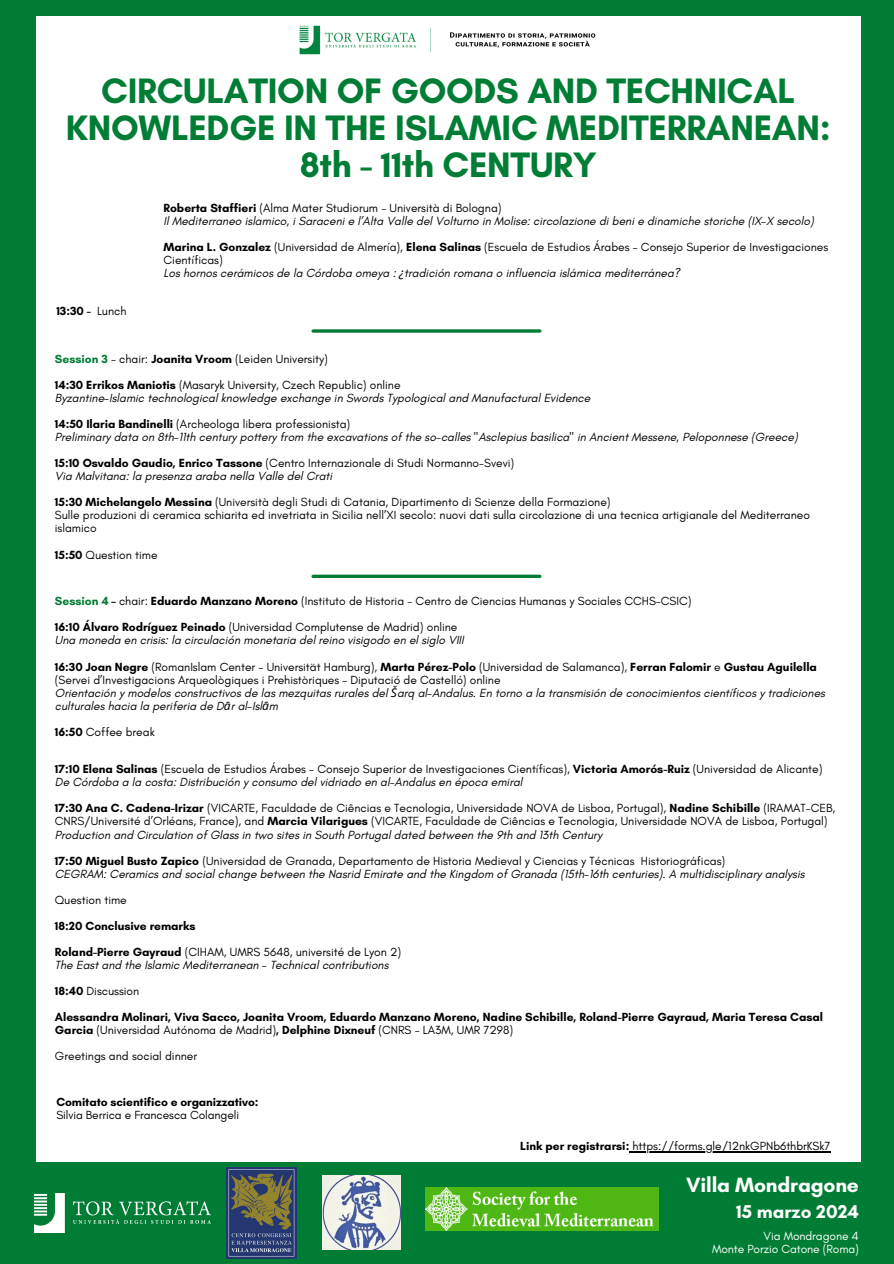
<style>
.page{position:relative;width:894px;height:1264px;background:#fff}
.page>*{position:absolute;margin:0;border:0;box-sizing:border-box;transform-origin:0 0}
.t1{font:700 36px/37.2px "Glacial Indifference";letter-spacing:-.01em;color:#007d34;text-align:center}
.t2{font:700 21px "Glacial Indifference";letter-spacing:-.01em;color:#fff}
.t3{font:700 18.9px "Glacial Indifference";color:#fff}
.t4{font:12px/13px "Glacial Indifference";color:#000}
.t5{font:italic 12px/13px "Glacial Indifference";color:#000}
.t6{font:700 12px/13px "Glacial Indifference";color:#000}
.t7{font:12px "Glacial Indifference";letter-spacing:-.01em;color:#fff}
.s1{font-weight:400}
.s2{font-weight:700}
.s3{font-family:"Noto Sans"}
.s4{font-weight:700;color:#007d34}
</style>
<div class="page">
<div style="left:0;top:0;width:893px;height:1263px;background:#007d34"></div>
<div style="left:36px;top:16px;width:824px;height:1146px;background:#fff"></div>
<img style="left:35px;top:1193px;width:175px;height:39px">
<img style="left:322px;top:1175px;width:79px;height:74px">
<img style="left:426px;top:1187px;width:232px;height:42px">
<img style="left:226px;top:1167px;width:71px;height:91px">
<hr style="left:632px;top:1151px;width:198px;height:1px;background:#000">
<svg style="left:313px;top:329px;width:226px;height:4px"></svg>
<svg style="left:313px;top:574px;width:226px;height:4px"></svg>
<img style="left:299px;top:25px;width:297px;height:30px">
<h1 class="t1" style="left:66px;top:72px;width:766px">CIRCULATION OF GOODS AND TECHNICAL<br>KNOWLEDGE IN THE ISLAMIC MEDITERRANEAN:<br>8th - 11th CENTURY</h1>
<h2 class="t6" style="left:56px;top:304px;width:72px">13:30 - <span class="s1">Lunch</span></h2>
<p class="t4" style="left:163px;top:201px;width:339px"><span class="s2">Roberta Staffieri</span> (Alma Mater Studiorum - Università di Bologna)</p>
<p class="t5" style="left:163px;top:214px;width:651px">Il Mediterraneo islamico, i Saraceni e l’Alta Valle del Volturno in Molise: circolazione di beni e dinamiche storiche (IX-X secolo)</p>
<p class="t4" style="left:163px;top:240px;width:666px"><span class="s2">Marina L. Gonzalez</span> (Universidad de Almería), <span class="s2">Elena Salinas</span> (Escuela de Estudios Árabes - Consejo Superior de Investigaciones<br>Científicas)</p>
<p class="t5" style="left:163px;top:266px;width:518px">Los hornos cerámicos de la Córdoba omeya : <span class="s3">¿</span>tradición romana o influencia islámica mediterránea?</p>
<p class="t4" style="left:55px;top:352px;width:274px"><span class="s4">Session 3</span> - chair: <span class="s2">Joanita Vroom</span> (Leiden University)</p>
<p class="t4" style="left:55px;top:378px;width:347px"><span class="s2">14:30 Errikos Maniotis</span> (Masaryk University, Czech Republic) online</p>
<p class="t5" style="left:55px;top:391px;width:537px">Byzantine-Islamic technological knowledge exchange in Swords Typological and Manufactural Evidence</p>
<p class="t4" style="left:55px;top:417px;width:297px"><span class="s2">14:50 Ilaria Bandinelli</span> (Archeologa libera professionista)</p>
<p class="t5" style="left:55px;top:430px;width:744px">Preliminary data on 8th-11th century pottery from the excavations of the so-calles "Asclepius basilica" in Ancient Messene, Peloponnese (Greece)</p>
<p class="t4" style="left:55px;top:456px;width:460px"><span class="s2">15:10 Osvaldo Gaudio, Enrico Tassone</span> (Centro Internazionale di Studi Normanno-Svevi)</p>
<p class="t5" style="left:55px;top:469px;width:279px">Via Malvitana: la presenza araba nella Valle del Crati</p>
<p class="t4" style="left:55px;top:495px;width:557px"><span class="s2">15:30 Michelangelo Messina</span> (Università degli Studi di Catania, Dipartimento di Scienze della Formazione)</p>
<p class="t4" style="left:55px;top:508px;width:756px">Sulle produzioni di ceramica schiarita ed invetriata in Sicilia nell’XI secolo: nuovi dati sulla circolazione di una tecnica artigianale del Mediterraneo islamico</p>
<p class="t4" style="left:55px;top:548px;width:104px"><span class="s2">15:50</span> Question time</p>
<p class="t4" style="left:55px;top:594px;width:638px"><span class="s4">Session 4</span> <span class="s2">–</span> chair: <span class="s2">Eduardo Manzano Moreno</span> (Instituto de Historia - Centro de Ciencias Humanas y Sociales CCHS-CSIC)</p>
<p class="t4" style="left:55px;top:620px;width:404px"><span class="s2">16:10 Álvaro Rodríguez Peinado</span> (Universidad Complutense de Madrid) online</p>
<p class="t5" style="left:55px;top:633px;width:410px">Una moneda en crisis: la circulación monetaria del reino visigodo en el siglo VIII</p>
<p class="t4" style="left:55px;top:659px;width:763px"><span class="s2">16:30 Joan Negre</span> (RomanIslam Center - Universität Hamburg), <span class="s2">Marta Pérez-Polo</span> (Universidad de Salamanca), <span class="s2">Ferran Falomir</span> e <span class="s2">Gustau Aguilella </span>(Servei d’Investigacions Arqueològiques i Prehistòriques – Diputació de Castelló) online</p>
<p class="t5" style="left:55px;top:686px;width:771px">Orientación y modelos constructivos de las mezquitas rurales del <span class="s3">Š</span>arq al-Andalus. En torno a la transmisión de conocimientos científicos y tradiciones culturales hacia la periferia de D<span class="s3">ā</span>r al-Isl<span class="s3">ā</span>m</p>
<p class="t4" style="left:55px;top:725px;width:101px"><span class="s2">16:50</span> Coffee break</p>
<p class="t4" style="left:55px;top:762px;width:768px"><span class="s2">17:10 Elena Salinas</span> (Escuela de Estudios Árabes - Consejo Superior de Investigaciones Científicas), <span class="s2">Victoria Amorós-Ruiz</span> (Universidad de Alicante)</p>
<p class="t5" style="left:55px;top:775px;width:469px">De Córdoba a la costa: Distribución y consumo del vidriado en al-Andalus en época emiral</p>
<h3 class="t4" style="left:55px;top:801px;width:781px"><span class="s2">17:30 Ana C. Cadena-Irizar</span> (VICARTE, Faculdade de Ciências e Tecnologia, Universidade NOVA de Lisboa, Portugal), <span class="s2">Nadine Schibille</span> (IRAMAT-CEB,<br>CNRS/Université d’Orléans, France), and <span class="s2">Marcia Vilarigues</span> (VICARTE, Faculdade de Ciências e Tecnologia, Universidade NOVA de Lisboa, Portugal)</h3>
<p class="t5" style="left:55px;top:827px;width:548px">Production and Circulation of Glass in two sites in South Portugal dated between the 9th and 13th Century</p>
<p class="t4" style="left:55px;top:853px;width:671px"><span class="s2">17:50 Miguel Busto Zapico</span> (Universidad de Granada, Departamento de Historia Medieval y Ciencias y Técnicas Historiográficas)</p>
<p class="t5" style="left:55px;top:866px;width:751px">CEGRAM: Ceramics and social change between the Nasrid Emirate and the Kingdom of Granada (15th-16th centuries). A multidisciplinary analysis</p>
<p class="t4" style="left:55px;top:892px;width:73px">Question time</p>
<p class="t6" style="left:55px;top:918px;width:142px">18:20 Conclusive remarks</p>
<p class="t4" style="left:55px;top:945px;width:347px"><span class="s2">Roland-Pierre Gayraud</span> (CIHAM, UMRS 5648, université de Lyon 2)</p>
<p class="t5" style="left:55px;top:958px;width:335px">The East and the Islamic Mediterranean - Technical contributions</p>
<p class="t4" style="left:55px;top:984px;width:86px"><span class="s2">18:40</span> Discussion</p>
<p class="t6" style="left:55px;top:1010px;width:769px">Alessandra Molinari, Viva Sacco, Joanita Vroom, Eduardo Manzano Moreno, Nadine Schibille, Roland-Pierre Gayraud, Maria Teresa Casal<br>Garcia <span class="s1">(Universidad Autónoma de Madrid)</span>, Delphine Dixneuf <span class="s1">(CNRS - LA3M, UMR 7298)</span></p>
<p class="t4" style="left:55px;top:1049px;width:144px">Greetings and social dinner</p>
<h2 class="t6" style="left:56px;top:1095px;width:203px">Comitato scientifico e organizzativo:</h2>
<p class="t4" style="left:56px;top:1108px;width:184px">Silvia Berrica e Francesca Colangeli</p>
<p class="t4" style="left:520px;top:1139px;width:311px"><span class="s2">Link per registrarsi:</span> https://forms.gle/12nkGPNb6thbrKSk7</p>
<p class="t2" style="left:686px;top:1172px;width:174px">Villa Mondragone</p>
<p class="t3" style="left:735px;top:1200px;width:124px">15 marzo 2024</p>
<h1 class="t7" style="left:763px;top:1228px;width:97px">Via Mondragone 4</h1>
<p class="t7" style="left:712px;top:1241px;width:148px">Monte Porzio Catone (Roma)</p>
</div>
